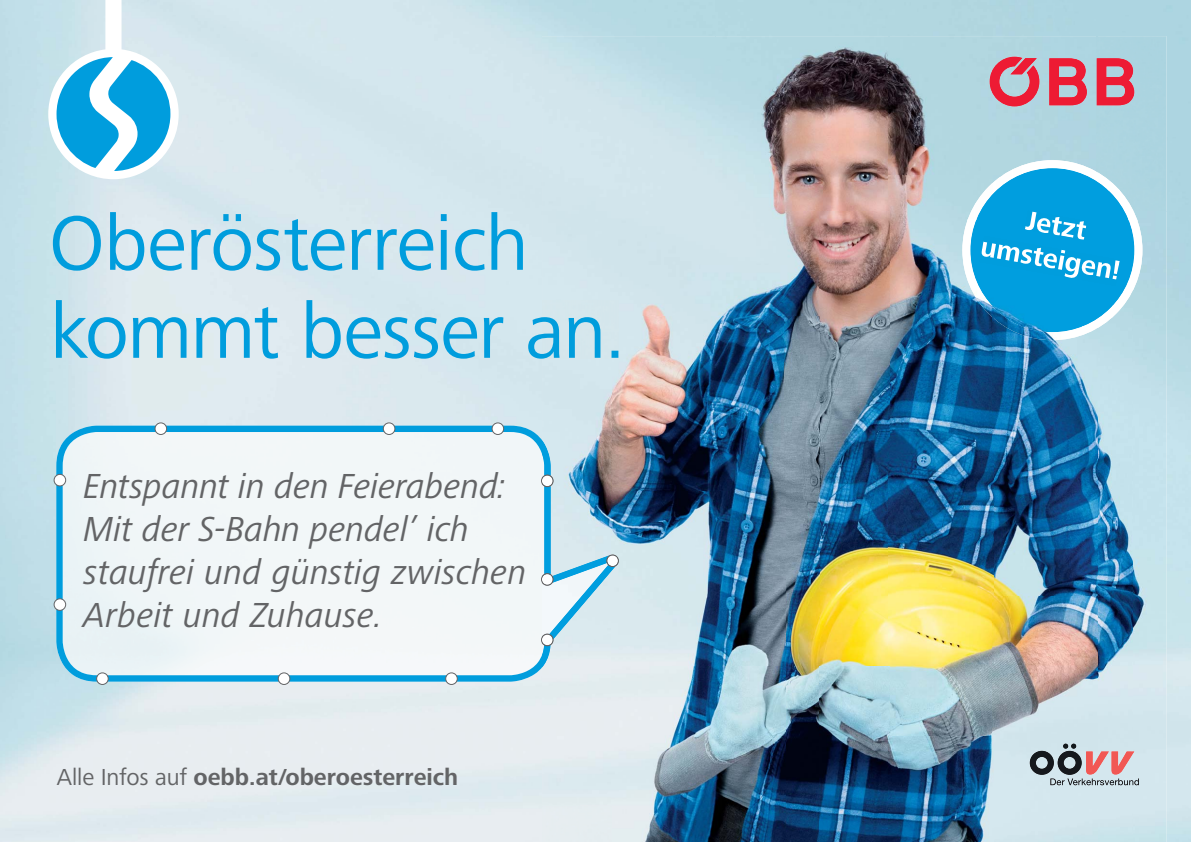
<style>
.page{position:relative;width:1191px;height:842px;background:#fff}
.page>*{position:absolute;margin:0;border:0;box-sizing:border-box;transform-origin:0 0}
.t1{font:80px/88px "Frutiger Next Pro";letter-spacing:-.02em;color:#009ddd}
.t2{font:italic 36px/43.2px "Frutiger Next Pro";color:#636466}
.t3{font:700 24px "Frutiger Next Pro";color:#636466}
.s1{font-weight:400}
</style>
<div class="page">
<svg style="left:48px;top:0;width:131px;height:179px"></svg>
<svg style="left:56px;top:426px;width:486px;height:256px;fill:#f2f7f8"></svg>
<div style="left:155px;top:423px;width:12px;height:11px;background:#fff;border-radius:50%"></div>
<div style="left:154px;top:422px;width:13px;height:13px;border:1px solid #636466;border-radius:50%"></div>
<div style="left:97px;top:673px;width:11px;height:11px;background:#fff;border-radius:50%"></div>
<div style="left:96px;top:672px;width:13px;height:13px;border:1px solid #636466;border-radius:50%"></div>
<div style="left:383px;top:423px;width:12px;height:11px;background:#fff;border-radius:50%"></div>
<div style="left:383px;top:422px;width:12px;height:13px;border:1px solid #636466;border-radius:50%"></div>
<div style="left:492px;top:423px;width:11px;height:11px;background:#fff;border-radius:50%"></div>
<div style="left:491px;top:422px;width:13px;height:13px;border:1px solid #636466;border-radius:50%"></div>
<div style="left:446px;top:673px;width:11px;height:11px;background:#fff;border-radius:50%"></div>
<div style="left:445px;top:672px;width:13px;height:13px;border:1px solid #636466;border-radius:50%"></div>
<div style="left:54px;top:599px;width:12px;height:11px;background:#fff;border-radius:50%"></div>
<div style="left:54px;top:598px;width:12px;height:13px;border:1px solid #636466;border-radius:50%"></div>
<div style="left:54px;top:474px;width:12px;height:12px;background:#fff;border-radius:50%"></div>
<div style="left:54px;top:474px;width:12px;height:12px;border:1px solid #636466;border-radius:50%"></div>
<div style="left:278px;top:673px;width:12px;height:11px;background:#fff;border-radius:50%"></div>
<div style="left:278px;top:672px;width:12px;height:13px;border:1px solid #636466;border-radius:50%"></div>
<img style="left:542px;top:36px;width:346px;height:175px">
<img style="left:888px;top:36px;width:209px;height:140px">
<div style="left:1097px;top:36px;width:69px;height:175px;background:#acd4e0"></div>
<img style="left:888px;top:176px;width:105px;height:666px">
<svg style="left:962px;top:160px;width:180px;height:180px"></svg>
<img style="left:542px;top:211px;width:277px;height:105px">
<img style="left:819px;top:211px;width:70px;height:631px">
<img style="left:1132px;top:211px;width:34px;height:631px">
<img style="left:1097px;top:332px;width:35px;height:510px">
<img style="left:611px;top:316px;width:208px;height:526px">
<img style="left:993px;top:336px;width:104px;height:506px">
<img style="left:542px;top:359px;width:69px;height:483px">
<img style="left:542px;top:300px;width:76px;height:16px">
<img style="left:542px;top:316px;width:76px;height:43px">
<svg style="left:1029px;top:744px;width:110px;height:41px;background:#afa8ad"></svg>
<img style="left:970px;top:168px;width:164px;height:164px">
<img style="left:966px;top:164px;width:56px;height:56px">
<img style="left:1022px;top:160px;width:98px;height:30px">
<img style="left:1107px;top:190px;width:31px;height:30px">
<img style="left:962px;top:220px;width:30px;height:98px">
<img style="left:1112px;top:220px;width:30px;height:98px">
<img style="left:992px;top:305px;width:30px;height:31px">
<img style="left:1082px;top:305px;width:30px;height:31px">
<img style="left:1022px;top:325px;width:60px;height:15px">
<img style="left:1024px;top:211px;width:63px;height:25px">
<img style="left:1024px;top:212px;width:62px;height:24px">
<div style="left:979px;top:236px;width:141px;height:50px;background:#009edf"></div>
<img style="left:981px;top:242px;width:138px;height:37px">
<img style="left:542px;top:440px;width:73px;height:227px">
<svg style="left:541px;top:475px;width:12px;height:12px"></svg>
<svg style="left:541px;top:634px;width:12px;height:12px"></svg>
<svg style="left:541px;top:573px;width:12px;height:13px"></svg>
<svg style="left:606px;top:554px;width:13px;height:13px"></svg>
<img style="left:1086px;top:66px;width:10px;height:31px">
<img style="left:1096px;top:58px;width:38px;height:47px">
<img style="left:1049px;top:58px;width:37px;height:47px">
<img style="left:989px;top:57px;width:50px;height:49px">
<img style="left:1010px;top:58px;width:27px;height:16px">
<h1 class="t1" style="left:49px;top:203px;width:578px">Oberösterreich kommt besser an.</h1>
<p class="t2" style="left:84px;top:466px;width:444px">Entspannt in den Feierabend:<br>Mit der S-Bahn pendel’ ich staufrei und günstig zwischen<br>Arbeit und Zuhause.</p>
<p class="t3" style="left:57px;top:763px;width:403px"><span class="s1">Alle Infos auf</span> oebb.at/oberoesterreich</p>
</div>
